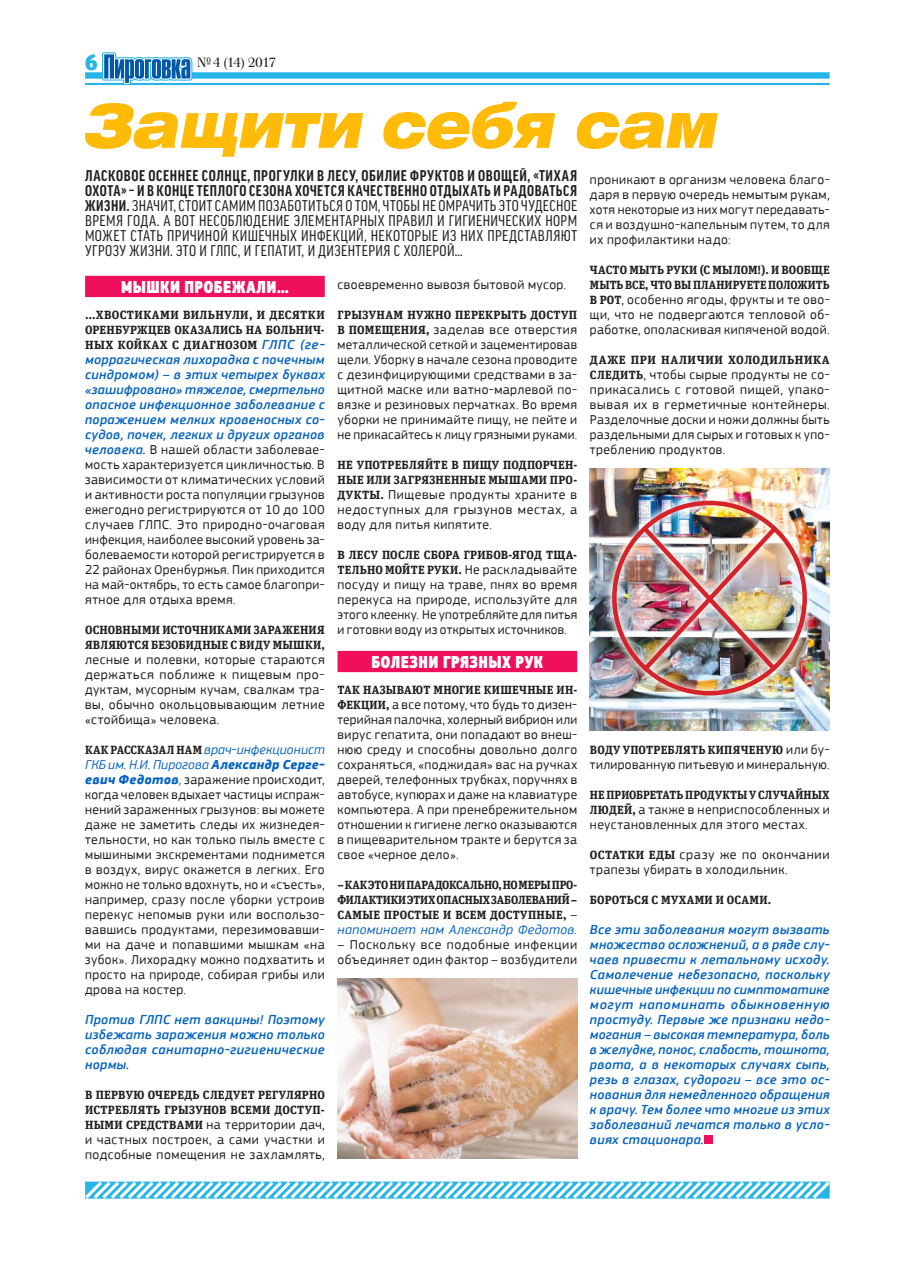
<style>
.page{position:relative;width:902px;height:1280px;background:#fff}
.page>*{position:absolute;margin:0;border:0;box-sizing:border-box;transform-origin:0 0}
.t1{font:italic 61.8px "Helios Ext Black C";letter-spacing:-.005em;color:#ffbb08;scale:.83 1}
.t2{font:900 22.5px "Unit Slab Offc Pro";color:#25b5e9}
.t3{font:900 18px "PF Square Sans Cond Pro";letter-spacing:.03em;color:#fff;scale:.9 1}
.t4{font:condensed 15px/15px "Good Pro";letter-spacing:.03em;color:#241f1f;text-align:justify}
.t5{font:13.5px/15px "PF Square Sans Pro";letter-spacing:.035em;color:#241f1f;text-align:justify}
.t6{font:italic 500 13.5px/15px "PF Square Sans Pro";letter-spacing:.03em;color:#0563c1;text-align:justify}
.t7{font:italic 13.5px "PF Square Sans Pro";letter-spacing:.025em;color:#0563c1}
.t8{font:13.5px "Waldorf TL Pro";letter-spacing:-.08em;color:#241f1f}
.t9{font:700 12px/15px "Unit Slab Offc Pro";letter-spacing:.02em;color:#241f1f}
.t10{font:700 12px "Unit Slab Offc Pro";letter-spacing:.045em;color:#241f1f}
.s1{font-weight:700}
.s2{font-family:"Unit Slab Offc Pro";font-weight:700;font-size:12px}
.s3{font-family:"PF Square Sans Pro";font-weight:400;font-size:13.5px}
.s4{font-family:"PF Square Sans Pro";font-weight:500;font-style:italic;font-size:13.5px;color:#0563c1}
.s5{font-weight:500;font-style:italic;color:#0563c1}
.s6{font-style:italic;color:#0563c1}
.s7{font-weight:700;font-style:italic;color:#0563c1}
</style>
<div class="page">
<hr style="left:85px;top:83px;width:744px;height:2px;background:#25b5e9">
<div style="left:85px;top:72px;width:744px;height:7px;background:#25b5e9"></div>
<svg style="left:85px;top:1181px;width:745px;height:18px"></svg>
<svg style="left:102px;top:52px;width:90px;height:32px"></svg>
<div style="left:85px;top:276px;width:240px;height:21px;background:#ef0f5a"></div>
<div style="left:337px;top:651px;width:240px;height:21px;background:#ef0f5a"></div>
<div style="left:704px;top:1135px;width:8px;height:9px;background:#ef0f5a"></div>
<img style="left:590px;top:469px;width:239px;height:261px">
<img style="left:602px;top:491px;width:214px;height:214px">
<img style="left:638px;top:522px;width:142px;height:153px">
<div style="left:612px;top:501px;width:194px;height:194px;border:4px solid #d42429;border-radius:50%"></div>
<img style="left:337px;top:979px;width:240px;height:180px">
<h2 class="t2" style="left:85px;top:45px;width:14px">6</h2>
<p class="t8" style="left:197px;top:54px;width:81px">№ 4 (14) 2017</p>
<h1 class="t1" style="left:85px;top:89px;width:764px">Защити себя сам</h1>
<p class="t4" style="left:85px;top:168px;width:493px"><span class="s1">ЛАСКОВОЕ ОСЕННЕЕ СОЛНЦЕ, ПРОГУЛКИ В ЛЕСУ, ОБИЛИЕ ФРУКТОВ И ОВОЩЕЙ, «ТИХАЯ ОХОТА» – И В КОНЦЕ ТЕПЛОГО СЕЗОНА ХОЧЕТСЯ КАЧЕСТВЕННО ОТДЫХАТЬ И РАДОВАТЬСЯ ЖИЗНИ.</span> ЗНАЧИТ, СТОИТ САМИМ ПОЗАБОТИТЬСЯ О ТОМ, ЧТОБЫ НЕ ОМРАЧИТЬ ЭТО ЧУДЕСНОЕ ВРЕМЯ ГОДА. А ВОТ НЕСОБЛЮДЕНИЕ ЭЛЕМЕНТАРНЫХ ПРАВИЛ И ГИГИЕНИЧЕСКИХ НОРМ МОЖЕТ СТАТЬ ПРИЧИНОЙ КИШЕЧНЫХ ИНФЕКЦИЙ, НЕКОТОРЫЕ ИЗ НИХ ПРЕДСТАВЛЯЮТ УГРОЗУ ЖИЗНИ. ЭТО И ГЛПС, И ГЕПАТИТ, И ДИЗЕНТЕРИЯ С ХОЛЕРОЙ…</p>
<p class="t5" style="left:337px;top:277px;width:230px">своевременно вывозя бытовой мусор.</p>
<p class="t9" style="left:337px;top:306px;width:241px">ГРЫЗУНАМ НУЖНО ПЕРЕКРЫТЬ ДОСТУП</p>
<p class="t5" style="left:337px;top:322px;width:241px"><span class="s2">В ПОМЕЩЕНИЯ,</span> заделав все отверстия металлической сеткой и зацементировав щели. Уборку в начале сезона проводите с дезинфицирующими средствами в за&shy;щитной маске или ватно-марлевой по&shy;вязке и резиновых перчатках. Во время уборки не принимайте пищу, не пейте и не прикасайтесь к лицу грязными руками.</p>
<p class="t9" style="left:337px;top:456px;width:241px">НЕ УПОТРЕБЛЯЙТЕ В ПИЩУ ПОДПОРЧЕН-<br>НЫЕ ИЛИ ЗАГРЯЗНЕННЫЕ МЫШАМИ ПРО-</p>
<p class="t5" style="left:337px;top:487px;width:241px"><span class="s2">ДУКТЫ.</span> Пищевые продукты храните в недоступных для грызунов местах, а воду для питья кипятите.</p>
<p class="t9" style="left:337px;top:546px;width:241px">В ЛЕСУ ПОСЛЕ СБОРА ГРИБОВ-ЯГОД ТЩА-<br>ТЕЛЬНО МОЙТЕ РУКИ. <span class="s3">Не раскладывайте</span></p>
<p class="t5" style="left:337px;top:577px;width:241px">посуду и пищу на траве, пнях во время перекуса на природе, используйте для этого клеенку. Не употребляйте для питья и готовки воду из открытых источников.</p>
<h3 class="t3" style="left:371px;top:650px;width:192px">БОЛЕЗНИ ГРЯЗНЫХ РУК</h3>
<p class="t9" style="left:337px;top:681px;width:241px">ТАК НАЗЫВАЮТ МНОГИЕ КИШЕЧНЫЕ ИН-</p>
<p class="t5" style="left:337px;top:697px;width:241px"><span class="s2">ФЕКЦИИ,</span> а все потому, что будь то дизен&shy;терийная палочка, холерный вибрион или вирус гепатита, они попадают во внеш&shy;нюю среду и способны довольно долго сохраняться, «поджидая» вас на ручках дверей, телефонных трубках, поручнях в автобусе, купюрах и даже на клавиатуре компьютера. А при пренебрежительном отношении к гигиене легко оказываются в пищеварительном тракте и берутся за свое «черное дело».</p>
<p class="t9" style="left:337px;top:876px;width:241px;text-align:justify">– КАК ЭТО НИ ПАРАДОКСАЛЬНО, НО МЕРЫ ПРО-ФИЛАКТИКИ ЭТИХ ОПАСНЫХ ЗАБОЛЕВАНИЙ – САМЫЕ ПРОСТЫЕ И ВСЕМ ДОСТУПНЫЕ, <span class="s3">–</span></p>
<p class="t7" style="left:337px;top:921px;width:241px">напоминает нам Александр Федотов.</p>
<p class="t5" style="left:337px;top:937px;width:241px">– Поскольку все подобные инфекции объединяет один фактор – возбудители</p>
<p class="t5" style="left:590px;top:172px;width:241px">проникают в организм человека благо&shy;даря в первую очередь немытым рукам, хотя некоторые из них могут передавать&shy;ся и воздушно-капельным путем, то для их профилактики надо:</p>
<p class="t9" style="left:590px;top:261px;width:241px">ЧАСТО МЫТЬ РУКИ (С МЫЛОМ!). И ВООБЩЕ<br>МЫТЬ ВСЕ, ЧТО ВЫ ПЛАНИРУЕТЕ ПОЛОЖИТЬ</p>
<p class="t5" style="left:590px;top:292px;width:241px"><span class="s2">В РОТ</span>, особенно ягоды, фрукты и те ово&shy;щи, что не подвергаются тепловой об&shy;работке, ополаскивая кипяченой водой.</p>
<p class="t10" style="left:590px;top:351px;width:241px">ДАЖЕ ПРИ НАЛИЧИИ ХОЛОДИЛЬНИКА</p>
<p class="t5" style="left:590px;top:367px;width:241px"><span class="s2">СЛЕДИТЬ</span>, чтобы сырые продукты не со&shy;прикасались с готовой пищей, упако&shy;вывая их в герметичные контейнеры.<br>Разделочные доски и ножи должны быть раздельными для сырых и готовых к упо&shy;треблению продуктов.</p>
<h3 class="t3" style="left:121px;top:275px;width:187px">МЫШКИ ПРОБЕЖАЛИ…</h3>
<p class="t9" style="left:85px;top:306px;width:241px;text-align:justify">…ХВОСТИКАМИ ВИЛЬНУЛИ, И ДЕСЯТКИ ОРЕНБУРЖЦЕВ ОКАЗАЛИСЬ НА БОЛЬНИЧ-НЫХ КОЙКАХ С ДИАГНОЗОМ <span class="s4">ГЛПС (ге-</span></p>
<p class="t5" style="left:85px;top:352px;width:241px"><span class="s5">моррагическая лихорадка с почечным синдромом) – в этих четырех буквах «зашифровано» тяжелое, смертельно опасное инфекционное заболевание с поражением мелких кровеносных со&shy;судов, почек, легких и других органов человека.</span> В нашей области заболевае&shy;мость характеризуется цикличностью. В зависимости от климатических условий и активности роста популяции грызунов ежегодно регистрируются от 10 до 100 случаев ГЛПС. Это природно-очаговая инфекция, наиболее высокий уровень за&shy;болеваемости которой регистрируется в 22 районах Оренбуржья. Пик приходится на май-октябрь, то есть самое благопри&shy;ятное для отдыха время.</p>
<p class="t9" style="left:85px;top:621px;width:241px">ОСНОВНЫМИ ИСТОЧНИКАМИ ЗАРАЖЕНИЯ<br>ЯВЛЯЮТСЯ БЕЗОБИДНЫЕ С ВИДУ МЫШКИ,</p>
<p class="t5" style="left:85px;top:652px;width:241px">лесные и полевки, которые стараются держаться поближе к пищевым про&shy;дуктам, мусорным кучам, свалкам тра&shy;вы, обычно окольцовывающим летние «стойбища» человека.</p>
<p class="t5" style="left:85px;top:742px;width:241px"><span class="s2">КАК РАССКАЗАЛ НАМ</span> <span class="s6">врач-инфекционист ГКБ им. Н.И. Пирогова</span> <span class="s7">Александр Серге&shy;евич Федотов</span><span class="s6">,</span> заражение происходит, когда человек вдыхает частицы испраж&shy;нений зараженных грызунов: вы можете даже не заметить следы их жизнедея&shy;тельности, но как только пыль вместе с мышиными экскрементами поднимется в воздух, вирус окажется в легких. Его можно не только вдохнуть, но и «съесть», например, сразу после уборки устроив перекус непомыв руки или воспользо&shy;вавшись продуктами, перезимовавши&shy;ми на даче и попавшими мышкам «на зубок». Лихорадку можно подхватить и просто на природе, собирая грибы или дрова на костер.</p>
<p class="t6" style="left:85px;top:1012px;width:241px">Против ГЛПС нет вакцины! Поэтому избежать заражения можно только соблюдая санитарно-гигиенические нормы.</p>
<p class="t9" style="left:85px;top:1086px;width:241px">В ПЕРВУЮ ОЧЕРЕДЬ СЛЕДУЕТ РЕГУЛЯРНО<br>ИСТРЕБЛЯТЬ ГРЫЗУНОВ ВСЕМИ ДОСТУП-</p>
<p class="t5" style="left:85px;top:1117px;width:241px"><span class="s2">НЫМИ СРЕДСТВАМИ</span> на территории дач, и частных построек, а сами участки и подсобные помещения не захламлять,</p>
<p class="t9" style="left:590px;top:741px;width:241px">ВОДУ УПОТРЕБЛЯТЬ КИПЯЧЕНУЮ <span class="s3">или бу-</span></p>
<p class="t5" style="left:590px;top:757px;width:241px">тилированную питьевую и минеральную.</p>
<p class="t9" style="left:590px;top:786px;width:241px">НЕ ПРИОБРЕТАТЬ ПРОДУКТЫ У СЛУЧАЙНЫХ</p>
<p class="t5" style="left:590px;top:802px;width:241px"><span class="s2">ЛЮДЕЙ,</span> а также в неприспособленных и неустановленных для этого местах.</p>
<p class="t5" style="left:590px;top:847px;width:241px"><span class="s2">ОСТАТКИ ЕДЫ</span> сразу же по окончании трапезы убирать в холодильник.</p>
<p class="t9" style="left:590px;top:891px;width:183px">БОРОТЬСЯ С МУХАМИ И ОСАМИ.</p>
<p class="t6" style="left:590px;top:922px;width:241px">Все эти заболевания могут вызвать множество осложнений, а в ряде слу&shy;чаев привести к летальному исходу.<br>Самолечение небезопасно, поскольку кишечные инфекции по симптоматике могут напоминать обыкновенную простуду. Первые же признаки недо&shy;могания – высокая температура, боль в желудке, понос, слабость, тошнота, рвота, а в некоторых случаях сыпь, резь в глазах, судороги – все это ос&shy;нования для немедленного обращения к врачу. Тем более что многие из этих заболеваний лечатся только в усло&shy;виях стационара.</p>
</div>
